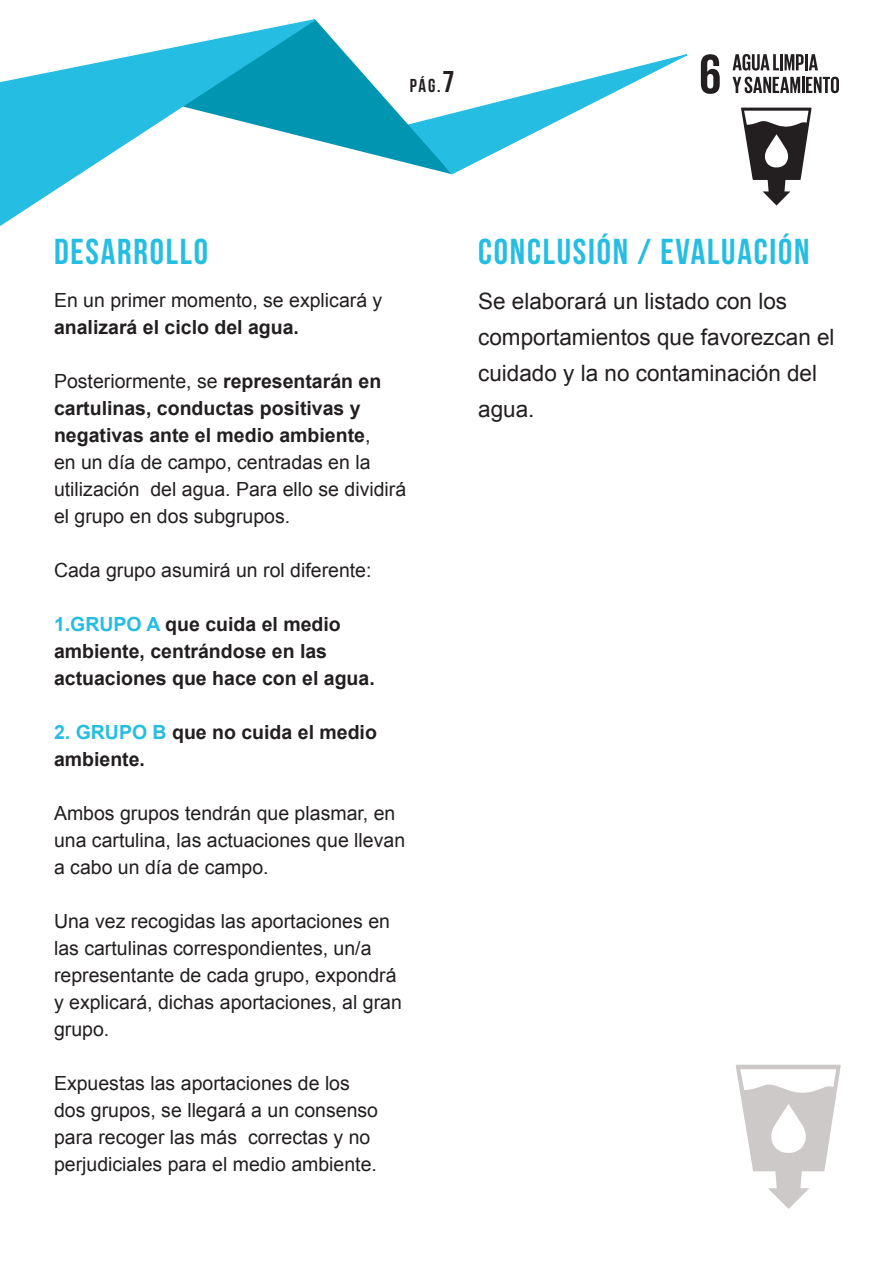
<style>
.page{position:relative;width:893px;height:1263px;background:#fff}
.page>*{position:absolute;margin:0;border:0;box-sizing:border-box;transform-origin:0 0}
.t1{font:36px "Bebas Neue";letter-spacing:.05em;color:#26bde3}
.t2{font:22.5px/36px "Arial";color:#231f20}
.t3{font:19.5px/27px "Arial";color:#231f20}
.t4{font:700 19.5px/27px "Arial";color:#231f20}
.t5{font:18.75px "Bebas Neue";color:#231f20}
.s1{font-size:30px}
.s2{font-weight:700}
.s3{color:#26bde3}
</style>
<div class="page">
<svg style="left:321px;top:26px;width:367px;height:149px"></svg>
<svg style="left:0;top:19px;width:321px;height:207px"></svg>
<svg style="left:733px;top:54px;width:85px;height:17px"></svg>
<svg style="left:701px;top:54px;width:19px;height:40px"></svg>
<svg style="left:741px;top:108px;width:70px;height:98px"></svg>
<svg style="left:733px;top:77px;width:106px;height:16px"></svg>
<svg style="left:736px;top:1065px;width:105px;height:144px"></svg>
<p class="t5" style="left:410px;top:75px;width:46px">pág.<span class="s1">7</span></p>
<p class="t1" style="left:54px;top:232px;width:156px">DESARROLLO</p>
<p class="t3" style="left:54px;top:287px;width:330px">En un primer momento, se explicará y <span class="s2">analizará el ciclo del agua.</span></p>
<p class="t3" style="left:54px;top:368px;width:354px">Posteriormente, se <span class="s2">representarán en cartulinas, conductas positivas y negativas ante el medio ambiente</span>,<br>en un día de campo, centradas en la utilización del agua. Para ello se dividirá el grupo en dos subgrupos.</p>
<p class="t3" style="left:54px;top:557px;width:319px">Cada grupo asumirá un rol diferente:</p>
<p class="t4" style="left:54px;top:611px;width:322px"><span class="s3">1.GRUPO A</span> que cuida el medio ambiente, centrándose en las actuaciones que hace con el agua.</p>
<p class="t4" style="left:54px;top:719px;width:324px"><span class="s3">2. GRUPO B</span> que no cuida el medio ambiente.</p>
<p class="t3" style="left:54px;top:800px;width:353px">Ambos grupos tendrán que plasmar, en una cartulina, las actuaciones que llevan a cabo un día de campo.</p>
<p class="t3" style="left:54px;top:908px;width:349px">Una vez recogidas las aportaciones en las cartulinas correspondientes, un/a representante de cada grupo, expondrá y explicará, dichas aportaciones, al gran grupo.</p>
<p class="t3" style="left:54px;top:1070px;width:326px">Expuestas las aportaciones de los dos grupos, se llegará a un consenso para recoger las más correctas y no perjudiciales para el medio ambiente.</p>
<p class="t1" style="left:478px;top:232px;width:333px">CONCLUSIÓN / EVALUACIÓN</p>
<p class="t2" style="left:478px;top:283px;width:358px">Se elaborará un listado con los comportamientos que favorezcan el cuidado y la no contaminación del agua.</p>
</div>
